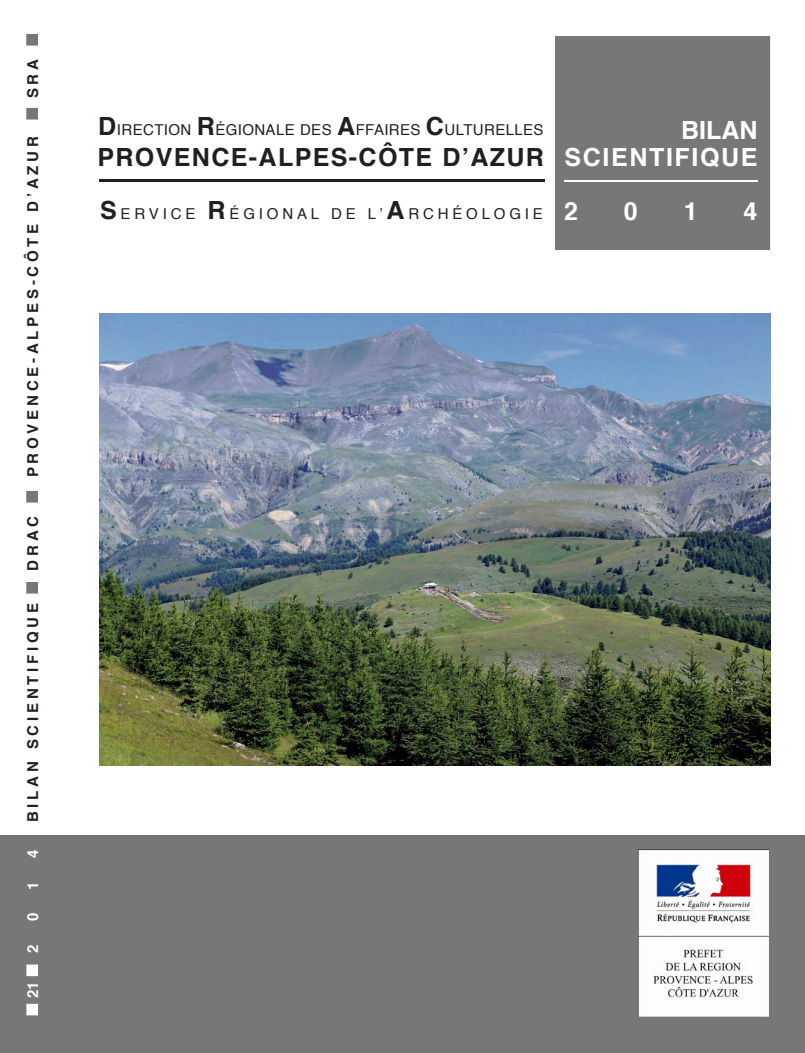
<style>
.page{position:relative;width:805px;height:1053px;background:#fff}
.page>*{position:absolute;margin:0;border:0;box-sizing:border-box;transform-origin:0 0}
.t1{font:700 25px "Helvetica";letter-spacing:.055em;color:#231f20}
.t2{font:700 25px/27.5px "Helvetica";letter-spacing:.065em;color:#fff;text-align:right}
.t3{font:700 15px "Helvetica";letter-spacing:.25em;color:#231f20}
.t4{font:15px "Helvetica";letter-spacing:.025em;color:#231f20}
.t5{font:15px "Helvetica";letter-spacing:.255em;color:#231f20}
.t6{font:700 15px "Helvetica";color:#fff}
.s1{font-weight:700;font-size:25px}
</style>
<div class="page">
<hr style="left:99px;top:179px;width:445px;height:3px;background:#231f20">
<div style="left:555px;top:36px;width:215px;height:214px;background:#787677"></div>
<div style="left:561px;top:119px;width:201px;height:119px;background:#787677"></div>
<div style="left:0;top:835px;width:804px;height:217px;background:#787677"></div>
<hr style="left:0;top:834px;width:804px;height:2px;background:#737477">
<svg style="left:26px;top:1003px;width:12px;height:12px"></svg>
<svg style="left:26px;top:964px;width:12px;height:12px"></svg>
<svg style="left:26px;top:582px;width:12px;height:11px"></svg>
<svg style="left:26px;top:491px;width:12px;height:11px"></svg>
<svg style="left:26px;top:108px;width:12px;height:11px"></svg>
<svg style="left:26px;top:34px;width:12px;height:12px"></svg>
<img style="left:638px;top:849px;width:130px;height:167px">
<img style="left:99px;top:313px;width:671px;height:452px">
<p class="t3" style="left:21px;top:98px;width:41px;rotate:-90deg">SRA</p>
<p class="t3" style="left:21px;top:477px;width:342px;rotate:-90deg">PROVENCE-ALPES-CÔTE D’AZUR</p>
<p class="t3" style="left:21px;top:570px;width:56px;rotate:-90deg">DRAC</p>
<p class="t3" style="left:21px;top:822px;width:221px;rotate:-90deg">BILAN SCIENTIFIQUE</p>
<p class="t6" style="left:21px;top:858px;width:10px;rotate:-90deg">4</p>
<p class="t6" style="left:21px;top:889px;width:10px;rotate:-90deg">1</p>
<p class="t6" style="left:21px;top:921px;width:10px;rotate:-90deg">0</p>
<p class="t6" style="left:21px;top:952px;width:10px;rotate:-90deg">2</p>
<p class="t6" style="left:21px;top:997px;width:18px;rotate:-90deg">21</p>
<p class="t4" style="left:98px;top:118px;width:446px"><span class="s1">D</span>IRECTION <span class="s1">R</span>ÉGIONALE DES <span class="s1">A</span>FFAIRES <span class="s1">C</span>ULTURELLES</p>
<h1 class="t1" style="left:97px;top:137px;width:448px">PROVENCE-ALPES-CÔTE D’AZUR</h1>
<p class="t5" style="left:100px;top:202px;width:444px"><span class="s1">S</span>ERVICE <span class="s1">R</span>ÉGIONAL DE L’<span class="s1">A</span>RCHÉOLOGIE</p>
<h1 class="t2" style="left:564px;top:117px;width:194px">BILAN<br>SCIENTIFIQUE</h1>
<h1 class="t2" style="left:564px;top:198px;width:15px">2</h1>
<h1 class="t2" style="left:623px;top:198px;width:15px">0</h1>
<h1 class="t2" style="left:683px;top:198px;width:15px">1</h1>
<h1 class="t2" style="left:743px;top:198px;width:15px">4</h1>
</div>
